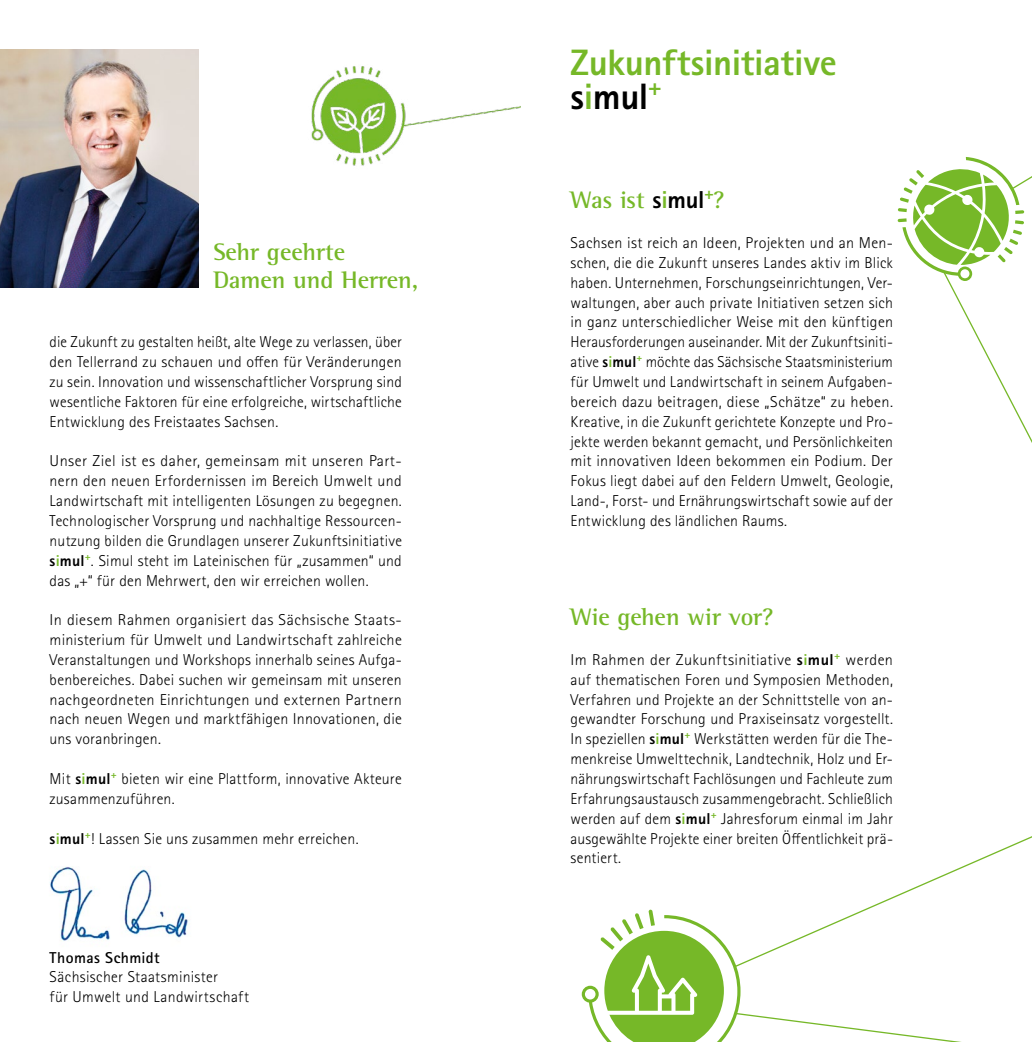
<style>
.page{position:relative;width:1032px;height:1042px;background:#fff}
.page>*{position:absolute;margin:0;border:0;box-sizing:border-box;transform-origin:0 0}
.t1{font:800 36.75px/33.2px "Rotis Sans Serif Pro";letter-spacing:-.01em;color:#76b828}
.t2{font:700 24.5px/28px "Rotis Semi Serif Pro";color:#76b828}
.p_flie_text{font:300 15.75px/19.8px "Rotis Sans Serif Pro";letter-spacing:.015em;color:#000;text-align:justify}
.p_flie_text-2{font:700 15.75px "Rotis Sans Serif Pro";letter-spacing:.025em;color:#000}
.s1{font-weight:800}
.s2{font-weight:800;color:#76b828}
.s3{color:#000}
.s4{font-family:"Rotis Sans Serif Pro";font-weight:800;color:#000}
.s5{font-family:"Rotis Sans Serif Pro";font-weight:800}
</style>
<div class="page">
<img style="left:0;top:50px;width:198px;height:238px">
<img style="left:50px;top:867px;width:138px;height:74px">
<svg style="left:897px;top:157px;width:135px;height:286px"></svg>
<svg style="left:865px;top:836px;width:167px;height:73px"></svg>
<svg style="left:582px;top:909px;width:379px;height:133px"></svg>
<img style="left:311px;top:66px;width:210px;height:100px">
<p class="t2" style="left:213px;top:237px;width:206px">Sehr geehrte<br>Damen und Herren,</p>
<p class="p_flie_text" style="left:50px;top:332px;width:354px">die Zukunft zu gestalten heißt, alte Wege zu verlassen, über den Tellerrand zu schauen und offen für Veränderungen zu sein. Innovation und wissenschaftlicher Vorsprung sind wesentliche Faktoren für eine erfolgreiche, wirtschaftliche Entwicklung des Freistaates Sachsen.</p>
<p class="p_flie_text" style="left:50px;top:451px;width:354px">Unser Ziel ist es daher, gemeinsam mit unseren Part&shy;nern den neuen Erfordernissen im Bereich Umwelt und Landwirtschaft mit intelligenten Lösungen zu begegnen.<br>Technologischer Vorsprung und nachhaltige Ressourcen&shy;nutzung bilden die Grundlagen unserer Zukunftsinitiative <span class="s1">s</span><span class="s2">i</span><span class="s1">mul</span><sup>+</sup>. Simul steht im Lateinischen für „zusammen“ und das „+“ für den Mehrwert, den wir erreichen wollen.</p>
<p class="p_flie_text" style="left:50px;top:610px;width:354px">In diesem Rahmen organisiert das Sächsische Staats&shy;ministerium für Umwelt und Landwirtschaft zahlreiche Veranstaltungen und Workshops innerhalb seines Aufga&shy;benbereiches. Dabei suchen wir gemeinsam mit unseren nachgeordneten Einrichtungen und externen Partnern nach neuen Wegen und marktfähigen Innovationen, die uns voranbringen.</p>
<p class="p_flie_text" style="left:50px;top:769px;width:354px">Mit <span class="s1">s</span><span class="s2">i</span><span class="s1">mul</span><sup>+</sup> bieten wir eine Plattform, innovative Akteure zusammenzuführen.</p>
<p class="p_flie_text" style="left:50px;top:828px;width:310px"><span class="s1">s</span><span class="s2">i</span><span class="s1">mul</span><sup>+</sup>! Lassen Sie uns zusammen mehr erreichen.</p>
<p class="p_flie_text-2" style="left:50px;top:947px;width:112px">Thomas Schmidt</p>
<p class="p_flie_text" style="left:50px;top:967px;width:201px">Sächsischer Staatsminister<br>für Umwelt und Landwirtschaft</p>
<h1 class="t1" style="left:570px;top:46px;width:268px">Zukunftsinitiative <span class="s3">s</span>i<span class="s3">mul</span><sup>+</sup></h1>
<h2 class="t2" style="left:570px;top:186px;width:155px">Was ist <span class="s4">s</span><span class="s5">i</span><span class="s4">mul</span><sup>+</sup>?</h2>
<p class="p_flie_text" style="left:570px;top:233px;width:324px">Sachsen ist reich an Ideen, Projekten und an Men&shy;schen, die die Zukunft unseres Landes aktiv im Blick haben. Unternehmen, Forschungseinrichtungen, Ver&shy;waltungen, aber auch private Initiativen setzen sich in ganz unterschiedlicher Weise mit den künftigen Herausforderungen auseinander. Mit der Zukunftsiniti&shy;ative <span class="s1">s</span><span class="s2">i</span><span class="s1">mul</span><sup>+</sup> möchte das Sächsische Staatsministerium für Umwelt und Landwirtschaft in seinem Aufgaben&shy;bereich dazu beitragen, diese „Schätze“ zu heben.<br>Kreative, in die Zukunft gerichtete Konzepte und Pro&shy;jekte werden bekannt gemacht, und Persönlichkeiten mit innovativen Ideen bekommen ein Podium. Der Fokus liegt dabei auf den Feldern Umwelt, Geologie, Land-, Forst- und Ernährungswirtschaft sowie auf der Entwicklung des ländlichen Raums.</p>
<h2 class="t2" style="left:570px;top:603px;width:204px">Wie gehen wir vor?</h2>
<p class="p_flie_text" style="left:570px;top:650px;width:324px">Im Rahmen der Zukunftsinitiative <span class="s1">s</span><span class="s2">i</span><span class="s1">mul</span><sup>+</sup> werden auf thematischen Foren und Symposien Methoden, Verfahren und Projekte an der Schnittstelle von an&shy;gewandter Forschung und Praxiseinsatz vorgestellt.<br>In speziellen <span class="s1">s</span><span class="s2">i</span><span class="s1">mul</span><sup>+</sup> Werkstätten werden für die The&shy;menkreise Umwelttechnik, Landtechnik, Holz und Er&shy;nährungswirtschaft Fachlösungen und Fachleute zum Erfahrungsaustausch zusammengebracht. Schließlich werden auf dem <span class="s1">s</span><span class="s2">i</span><span class="s1">mul</span><sup>+</sup> Jahresforum einmal im Jahr ausgewählte Projekte einer breiten Öffentlichkeit prä&shy;sentiert.</p>
</div>
